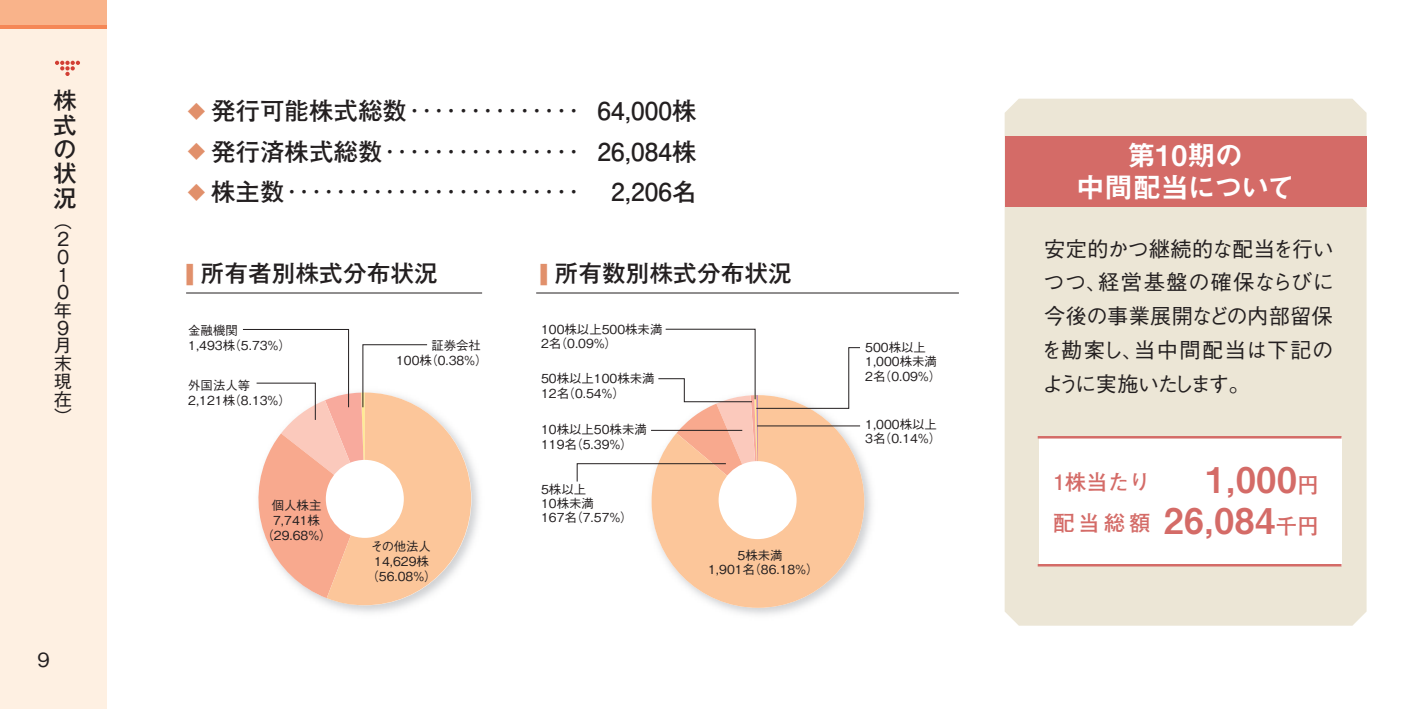
<style>
.page{position:relative;width:1418px;height:709px;background:#fff}
.page>*{position:absolute;margin:0;border:0;box-sizing:border-box;transform-origin:0 0}
.t1{font:35.5px/40.8px "Midashi Go Pr 5 MB31 90 pv RKSJ H";letter-spacing:.02em;color:#d46b67;text-align:right}
.t2{font:28.25px/32px "Midashi Go Pr 5 MB31 90 pv RKSJ H";letter-spacing:-.02em;color:#fff;text-align:center}
.t3{font:24.5px "Futo Go B101 Pr 5 Bold 90 pv RKSJ H";color:#231f20}
.t4{font:23px/24.5px "Gothic MB101 Pr 5 Medium 90 pv RKSJ V";letter-spacing:.03em;color:#231f20;text-align:justify}
.t5{font:21.25px/33.8px "Gothic BBB Pr 5 Medium 90 pv RKSJ H";color:#231f20;text-align:justify}
.t6{font:21.25px/40.8px "Futo Go B101 Pr 5 Bold 90 pv RKSJ H";letter-spacing:.005em;color:#d46b67}
.t7{font:19.5px "Gothic BBB Pr 5 Medium 90 pv RKSJ H";color:#231f20}
.t8{font:17.75px/17.8px "Gothic MB101 Pr 5 Regular 90 pv RKSJ V";color:#231f20}
.t9{font:12.5px/14.2px "Gothic BBB Pr 5 Medium 90 pv RKSJ H";color:#231f20}
.s1{font-size:17.5px;color:#e1906b}
.s2{font-size:24.75px;color:#e1906b}
.s3{font-family:"Futo Go B101 Pr 5 Bold 90 pv RKSJ H";font-size:21.25px}
</style>
<div class="page">
<div style="left:0;top:0;width:106px;height:709px;background:#fef0e2"></div>
<div style="left:1004px;top:99px;width:362px;height:526px;background:#ece6d6"></div>
<div style="left:1004px;top:136px;width:362px;height:71px;background:#d46b67"></div>
<div style="left:1039px;top:436px;width:302px;height:129px;background:#fff"></div>
<img style="left:724px;top:464px;width:148px;height:151px">
<svg style="left:651px;top:425px;width:213px;height:183px;fill:#fcc69a"></svg>
<svg style="left:576px;top:328px;width:284px;height:173px"></svg>
<div style="left:718px;top:461px;width:78px;height:78px;background:#fff;border-radius:50%"></div>
<svg style="left:243px;top:329px;width:228px;height:276px"></svg>
<div style="left:326px;top:460px;width:78px;height:78px;background:#fff;border-radius:50%"></div>
<hr style="left:1037px;top:564px;width:304px;height:2px;background:#d46b67">
<hr style="left:1037px;top:436px;width:304px;height:2px;background:#d46b67">
<hr style="left:536px;top:292px;width:422px;height:1px;background:#231f20">
<hr style="left:186px;top:292px;width:296px;height:1px;background:#231f20">
<div style="left:0;top:0;width:106px;height:28px;background:#f9b38a"></div>
<hr style="left:0;top:25px;width:106px;height:3px;background:#f58756">
<svg style="left:55px;top:61px;width:25px;height:15px"></svg>
<h3 class="t4" style="left:54px;top:91px;width:24px">株式の状況</h3>
<h3 class="t8" style="left:54px;top:215px;width:19px">（<br>2<br>0<br>1<br>0年<br>9月末現在）</h3>
<h3 class="t7" style="left:37px;top:652px;width:14px">9</h3>
<h3 class="t3" style="left:188px;top:102px;width:510px"><span class="s1">◆</span> 発行可能株式総数 ‥‥‥‥‥‥‥ 64,000株</h3>
<h3 class="t3" style="left:188px;top:142px;width:510px"><span class="s1">◆</span> 発行済株式総数 ‥‥‥‥‥‥‥‥ 26,084株</h3>
<h3 class="t3" style="left:188px;top:183px;width:393px"><span class="s1">◆</span> 株主数 ‥‥‥‥‥‥‥‥‥‥‥‥</h3>
<h3 class="t3" style="left:611px;top:183px;width:87px">2,206名</h3>
<h3 class="t4" style="left:186px;top:264px;width:253px"><span class="s2">■</span> 所有者別株式分布状況</h3>
<h3 class="t4" style="left:540px;top:264px;width:253px"><span class="s2">■</span> 所有数別株式分布状況</h3>
<p class="t9" style="left:188px;top:325px;width:104px;line-height:15px">金融機関<br>1,493株（5.73％）</p>
<p class="t9" style="left:188px;top:379px;width:104px;line-height:15px">外国法人等<br>2,121株（8.13%）</p>
<p class="t9" style="left:261px;top:499px;width:72px;line-height:15px;text-align:center">個人株主<br>7,741株（29.68%）</p>
<p class="t9" style="left:396px;top:339px;width:93px;line-height:15px;text-indent:35px">証券会社<br>100株（0.38％）</p>
<p class="t9" style="left:366px;top:541px;width:72px;line-height:15px;text-align:center">その他法人<br>14,629株（56.08%）</p>
<p class="t9" style="left:541px;top:323px;width:123px">100株以上500株未満<br>2名（0.09％）</p>
<p class="t9" style="left:541px;top:373px;width:115px">50株以上100株未満<br>12名（0.54％）</p>
<p class="t9" style="left:541px;top:424px;width:107px">10株以上50株未満<br>119名（5.39％）</p>
<p class="t9" style="left:541px;top:483px;width:93px">5株以上<br>10株未満<br>167名（7.57％）</p>
<p class="t9" style="left:708px;top:549px;width:112px;text-align:center">5株未満<br>1,901名（86.18％）</p>
<p class="t9" style="left:865px;top:342px;width:77px">500株以上<br>1,000株未満<br>2名（0.09％）</p>
<p class="t9" style="left:865px;top:419px;width:77px">1,000株以上<br>3名（0.14％）</p>
<h2 class="t2" style="left:1076px;top:143px;width:221px">第10期の<br>中間配当について</h2>
<h3 class="t5" style="left:1040px;top:235px;width:294px">安定的かつ継続的な配当を行いつつ、経営基盤の確保ならびに今後の事業展開などの内部留保を勘案し、当中間配当は下記のように実施いたします。</h3>
<h3 class="t6" style="left:1053px;top:464px;width:99px">1株当たり配当総額</h3>
<h1 class="t1" style="left:1163px;top:464px;width:156px">1,000<span class="s3">円<br></span>26,084<span class="s3">千円</span></h1>
</div>
